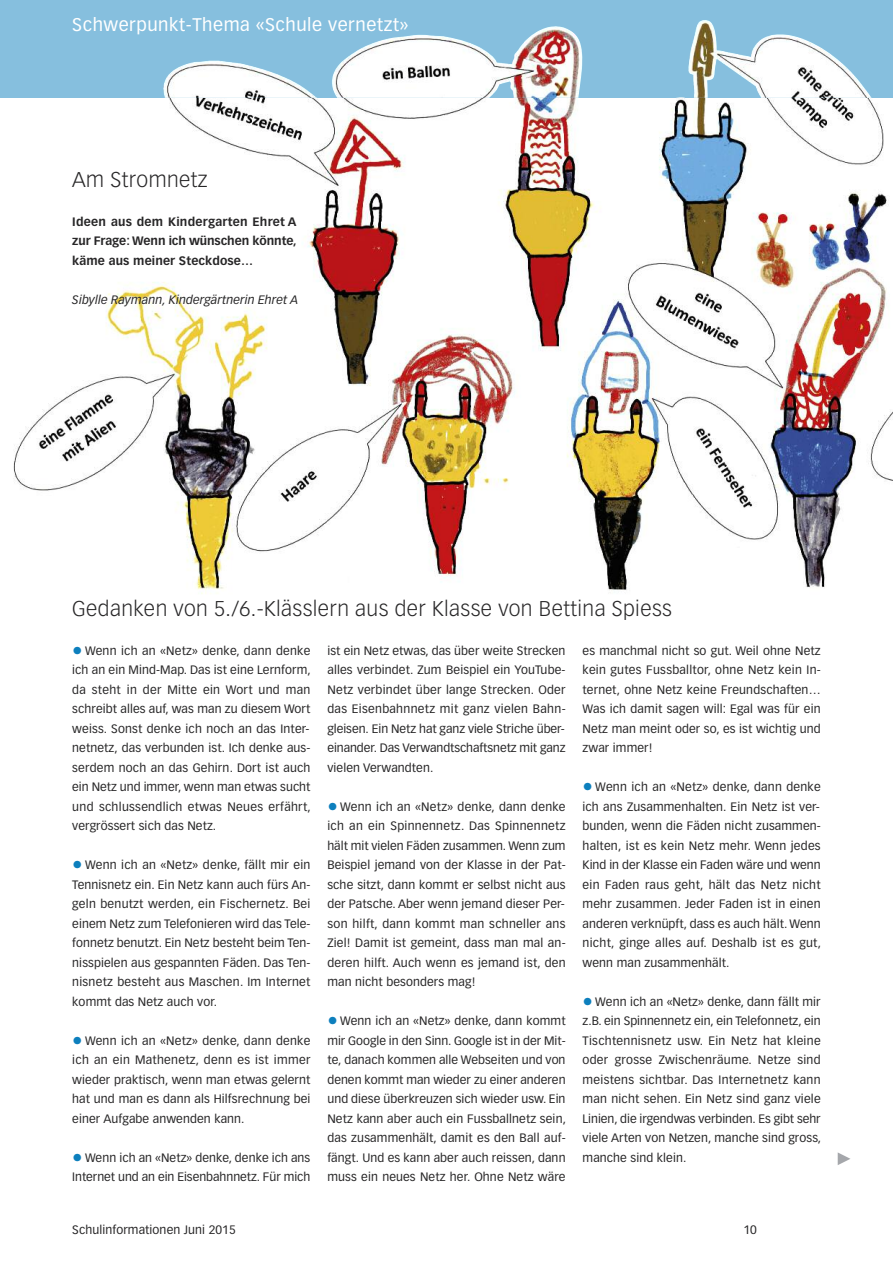
<style>
.page{position:relative;width:893px;height:1263px;background:#fff}
.page>*{position:absolute;margin:0;border:0;box-sizing:border-box;transform-origin:0 0}
.t1{font:300 21px "Vectora LH";letter-spacing:.02em;color:#272627}
.t2{font:18px "Vectora LH";letter-spacing:.03em;color:#fff}
.t3{font:12px/19.5px "Vectora LH";letter-spacing:.01em;color:#272627;text-align:justify}
.t4{font:700 12px/19.5px "Vectora LH";letter-spacing:-.005em;color:#272627;text-align:justify}
.t5{font:italic 12px "Vectora LH";letter-spacing:.01em;color:#272627}
.s1{font-size:21px;color:#0d7fbd}
</style>
<div class="page">
<div style="left:0;top:0;width:893px;height:98px;background:#86bfde"></div>
<img style="left:13px;top:98px;width:880px;height:496px">
<img style="left:163px;top:20px;width:709px;height:78px">
<svg style="left:838px;top:1152px;width:12px;height:13px"></svg>
<h2 class="t2" style="left:72px;top:17px;width:338px">Schwerpunkt-Thema «Schule vernetzt»</h2>
<h1 class="t1" style="left:72px;top:170px;width:137px">Am Stromnetz</h1>
<p class="t4" style="left:72px;top:212px;width:226px">Ideen aus dem Kindergarten Ehret A zur Frage: Wenn ich wünschen könnte, käme aus meiner Steckdose…</p>
<p class="t5" style="left:72px;top:294px;width:227px">Sibylle Raymann, Kindergärtnerin Ehret A</p>
<h1 class="t1" style="left:72px;top:599px;width:601px">Gedanken von 5./6.-Klässlern aus der Klasse von Bettina Spiess</h1>
<p class="t3" style="left:72px;top:641px;width:240px"><span class="s1">•</span> Wenn ich an «Netz» denke, dann denke ich an ein Mind-Map. Das ist eine Lernform, da steht in der Mitte ein Wort und man schreibt alles auf, was man zu diesem Wort weiss. Sonst denke ich noch an das Inter&shy;netnetz, das verbunden ist. Ich denke aus&shy;serdem noch an das Gehirn. Dort ist auch ein Netz und immer, wenn man etwas sucht und schlussendlich etwas Neues erfährt, vergrössert sich das Netz.</p>
<p class="t3" style="left:72px;top:856px;width:240px"><span class="s1">•</span> Wenn ich an «Netz» denke, fällt mir ein Tennisnetz ein. Ein Netz kann auch fürs An&shy;geln benutzt werden, ein Fischernetz. Bei einem Netz zum Telefonieren wird das Tele&shy;fonnetz benutzt. Ein Netz besteht beim Ten&shy;nisspielen aus gespannten Fäden. Das Ten&shy;nisnetz besteht aus Maschen. Im Internet kommt das Netz auch vor.</p>
<p class="t3" style="left:72px;top:1031px;width:240px"><span class="s1">•</span> Wenn ich an «Netz» denke, dann denke ich an ein Mathenetz, denn es ist immer wieder praktisch, wenn man etwas gelernt hat und man es dann als Hilfsrechnung bei einer Aufgabe anwenden kann.</p>
<p class="t3" style="left:72px;top:1148px;width:240px"><span class="s1">•</span> Wenn ich an «Netz» denke, denke ich ans<br>Internet und an ein Eisenbahnnetz. Für mich</p>
<p class="t3" style="left:327px;top:641px;width:240px">ist ein Netz etwas, das über weite Strecken alles verbindet. Zum Beispiel ein YouTube-Netz verbindet über lange Strecken. Oder das Eisenbahnnetz mit ganz vielen Bahn&shy;gleisen. Ein Netz hat ganz viele Striche über&shy;einander. Das Verwandtschaftsnetz mit ganz vielen Verwandten.</p>
<p class="t3" style="left:327px;top:797px;width:240px"><span class="s1">•</span> Wenn ich an «Netz» denke, dann denke ich an ein Spinnennetz. Das Spinnennetz hält mit vielen Fäden zusammen. Wenn zum Beispiel jemand von der Klasse in der Pat&shy;sche sitzt, dann kommt er selbst nicht aus der Patsche. Aber wenn jemand dieser Per&shy;son hilft, dann kommt man schneller ans Ziel! Damit ist gemeint, dass man mal an&shy;deren hilft. Auch wenn es jemand ist, den man nicht besonders mag!</p>
<p class="t3" style="left:327px;top:1012px;width:240px"><span class="s1">•</span> Wenn ich an «Netz» denke, dann kommt mir Google in den Sinn. Google ist in der Mit&shy;te, danach kommen alle Webseiten und von denen kommt man wieder zu einer anderen und diese überkreuzen sich wieder usw. Ein Netz kann aber auch ein Fussballnetz sein, das zusammenhält, damit es den Ball auf&shy;fängt. Und es kann aber auch reissen, dann muss ein neues Netz her. Ohne Netz wäre</p>
<p class="t3" style="left:583px;top:641px;width:240px">es manchmal nicht so gut. Weil ohne Netz kein gutes Fussballtor, ohne Netz kein In&shy;ternet, ohne Netz keine Freundschaften… Was ich damit sagen will: Egal was für ein Netz man meint oder so, es ist wichtig und zwar immer!</p>
<p class="t3" style="left:583px;top:778px;width:240px"><span class="s1">•</span> Wenn ich an «Netz» denke, dann denke ich ans Zusammenhalten. Ein Netz ist ver&shy;bunden, wenn die Fäden nicht zusammen&shy;halten, ist es kein Netz mehr. Wenn jedes Kind in der Klasse ein Faden wäre und wenn ein Faden raus geht, hält das Netz nicht mehr zusammen. Jeder Faden ist in einen anderen verknüpft, dass es auch hält. Wenn nicht, ginge alles auf. Deshalb ist es gut, wenn man zusammenhält.</p>
<p class="t3" style="left:583px;top:992px;width:240px"><span class="s1">•</span> Wenn ich an «Netz» denke, dann fällt mir z.B. ein Spinnennetz ein, ein Telefonnetz, ein Tischtennisnetz usw. Ein Netz hat kleine oder grosse Zwischenräume. Netze sind meistens sichtbar. Das Internetnetz kann man nicht sehen. Ein Netz sind ganz viele Linien, die irgendwas verbinden. Es gibt sehr viele Arten von Netzen, manche sind gross, manche sind klein.</p>
<p class="t3" style="left:72px;top:1221px;width:165px">Schulinformationen Juni 2015</p>
<p class="t3" style="left:743px;top:1221px;width:15px">10</p>
</div>
